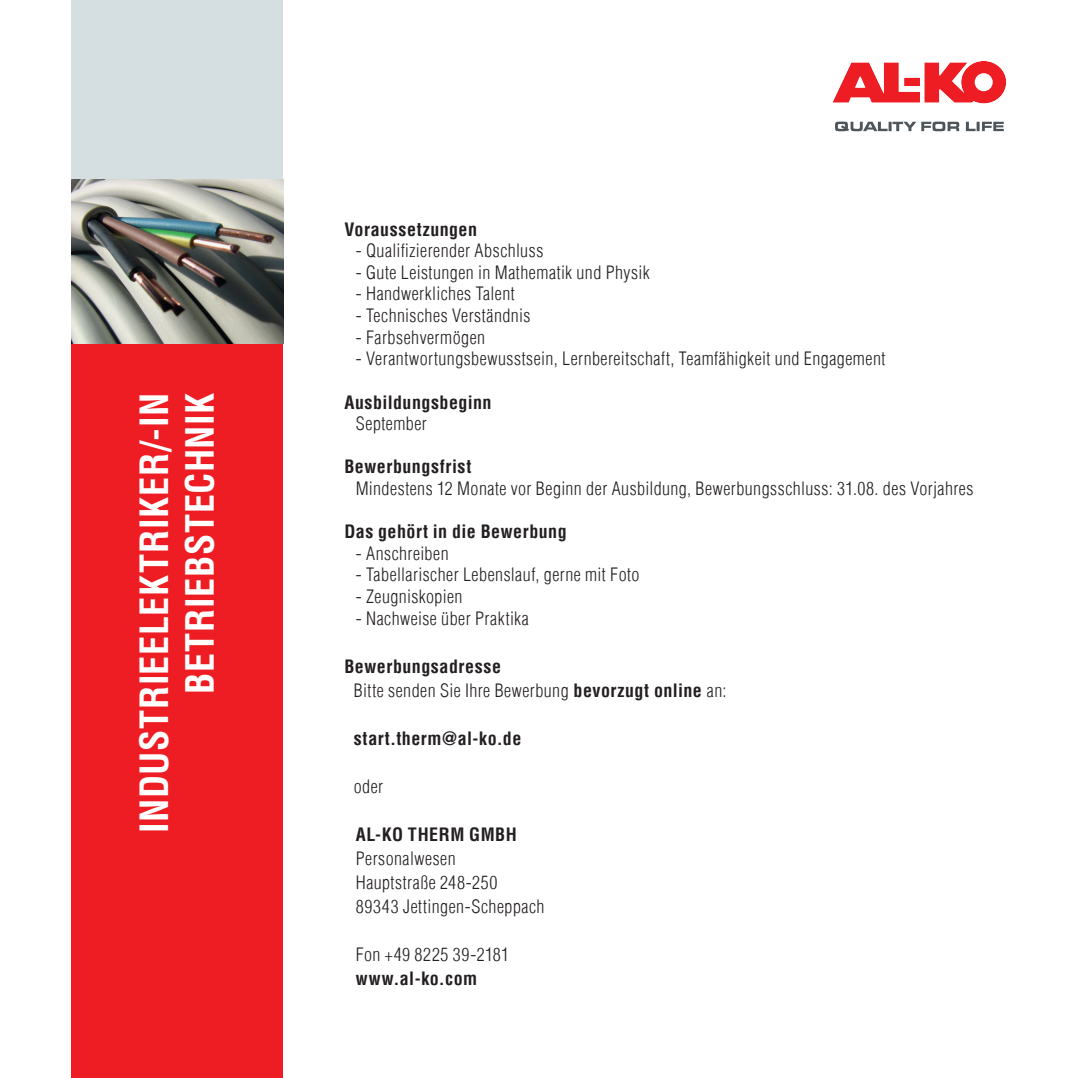
<style>
.page{position:relative;width:1078px;height:1078px;background:#fff}
.page>*{position:absolute;margin:0;border:0;box-sizing:border-box;transform-origin:0 0}
.t1{font:700 condensed 38px/45.6px "Helvetica Com";letter-spacing:.01em;color:#fff;text-align:right}
.t2{font:300 condensed 18px/24px "Helvetica Com";letter-spacing:.025em;color:#231f20}
.t3{font:700 condensed 18px/24px "Helvetica Com";letter-spacing:.03em;color:#231f20}
.s1{font-weight:300}
</style>
<div class="page">
<svg style="left:832px;top:61px;width:173px;height:42px"></svg>
<svg style="left:835px;top:122px;width:168px;height:9px"></svg>
<div style="left:71px;top:343px;width:212px;height:734px;background:#ee1d23"></div>
<div style="left:71px;top:0;width:212px;height:179px;background:#d5dfe2"></div>
<img style="left:71px;top:179px;width:212px;height:164px">
<h1 class="t1" style="left:130px;top:832px;width:441px;rotate:-90deg">INDUSTRIEELEKTRIKER/-IN<br>BETRIEBSTECHNIK</h1>
<p class="t3" style="left:344px;top:216px;width:134px">Voraussetzungen</p>
<p class="t2" style="left:355px;top:238px;width:189px">- Qualifizierender Abschluss</p>
<p class="t2" style="left:355px;top:260px;width:295px">- Gute Leistungen in Mathematik und Physik</p>
<p class="t2" style="left:355px;top:282px;width:161px">- Handwerkliches Talent</p>
<p class="t2" style="left:355px;top:303px;width:176px">- Technisches Verständnis</p>
<p class="t2" style="left:355px;top:325px;width:131px">- Farbsehvermögen</p>
<p class="t2" style="left:355px;top:346px;width:531px">- Verantwortungsbewusstsein, Lernbereitschaft, Teamfähigkeit und Engagement</p>
<p class="t3" style="left:344px;top:389px;width:149px">Ausbildungsbeginn</p>
<p class="t2" style="left:355px;top:411px;width:73px">September</p>
<p class="t3" style="left:344px;top:454px;width:128px">Bewerbungsfrist</p>
<p class="t2" style="left:355px;top:476px;width:619px">Mindestens 12 Monate vor Beginn der Ausbildung, Bewerbungsschluss: 31.08. des Vorjahres</p>
<p class="t3" style="left:344px;top:519px;width:224px">Das gehört in die Bewerbung</p>
<p class="t2" style="left:355px;top:541px;width:94px">- Anschreiben</p>
<p class="t2" style="left:355px;top:562px;width:285px">- Tabellarischer Lebenslauf, gerne mit Foto</p>
<p class="t2" style="left:355px;top:584px;width:108px">- Zeugniskopien</p>
<p class="t2" style="left:355px;top:606px;width:175px">- Nachweise über Praktika</p>
<p class="t3" style="left:353px;top:653px;width:374px;text-indent:-9px">Bewerbungsadresse<br><span class="s1">Bitte senden Sie Ihre Bewerbung</span> bevorzugt online <span class="s1">an:</span></p>
<p class="t3" style="left:353px;top:725px;width:169px">start.therm@al-ko.de</p>
<p class="t2" style="left:353px;top:773px;width:31px">oder</p>
<p class="t3" style="left:355px;top:821px;width:162px">AL-KO THERM GMBH</p>
<p class="t2" style="left:355px;top:845px;width:190px">Personalwesen<br>Hauptstraße 248-250<br>89343 Jettingen-Scheppach</p>
<p class="t2" style="left:355px;top:941px;width:155px">Fon +49 8225 39-2181</p>
<p class="t3" style="left:355px;top:965px;width:123px">www.al-ko.com</p>
</div>
